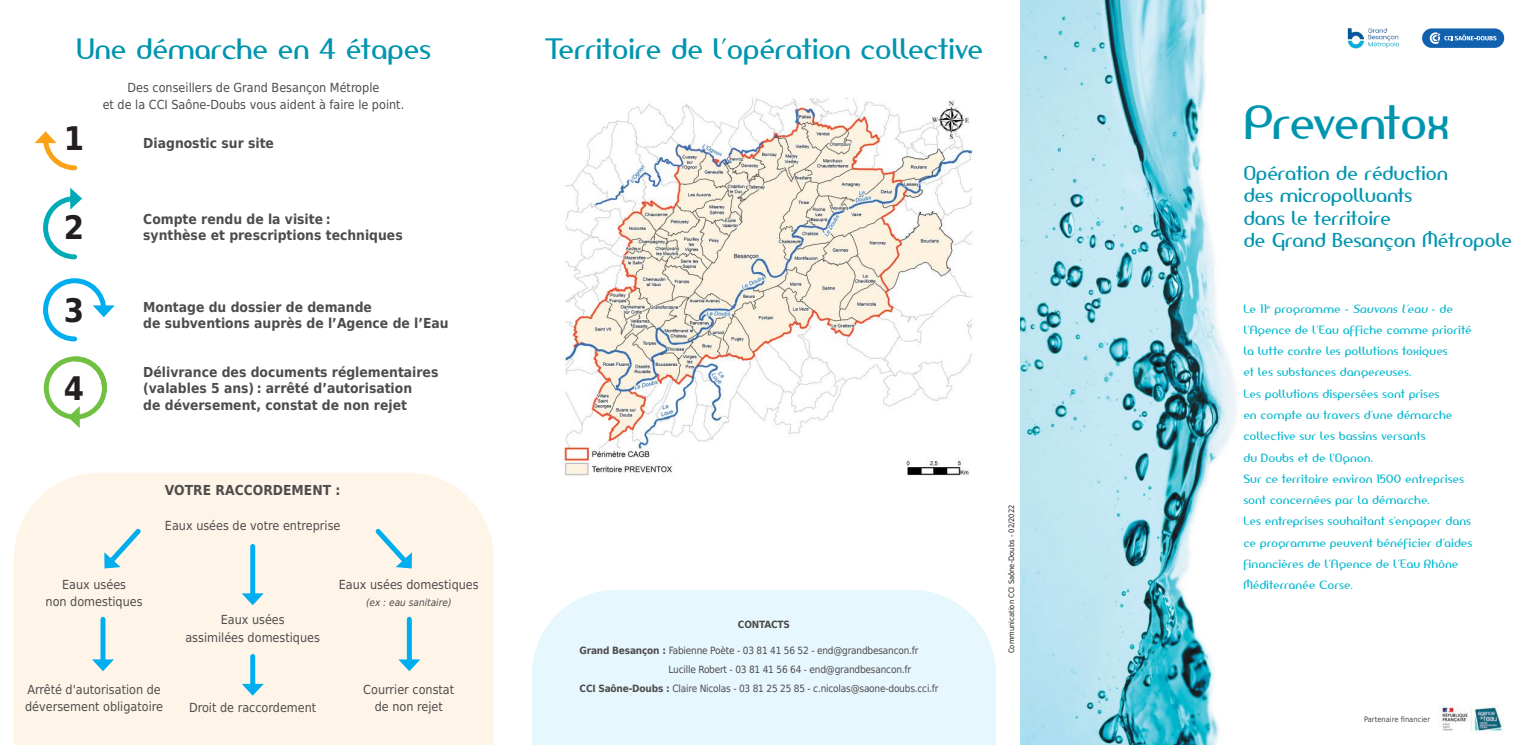
<style>
.page{position:relative;width:1535px;height:745px;background:#fff}
.page>*{position:absolute;margin:0;border:0;box-sizing:border-box;transform-origin:0 0}
.t1{font:45px "Amerika Sans";letter-spacing:-.015em;color:#0095af}
.t2{font:700 32.5px "DejaVu Sans Condensed";color:#241f1f}
.t3{font:27.5px "Amerika Sans";color:#0095af}
.t4{font:18.75px/22.5px "Amerika Sans";color:#0095af}
.t5{font:700 13.75px/16.5px "DejaVu Sans Condensed";color:#4e4b4c}
.t6{font:12.5px/17.5px "DejaVu Sans Condensed";color:#4e4b4c;text-align:center}
.t7{font:11.25px/21.2px "Amerika Sans";letter-spacing:.02em;color:#04b8cf}
.t8{font:10px "DejaVu Sans Condensed";letter-spacing:-.02em;color:#4e4b4c}
.t9{font:italic 10px "DejaVu Sans Condensed";color:#4e4b4c}
.t10{font:700 10px "DejaVu Sans Condensed";letter-spacing:-.02em;color:#4e4b4c}
.t11{font:7.5px "DejaVu Sans Condensed";color:#241f1f}
.t12{font:7.5px "DejaVu Sans Condensed";color:#4e4b4c}
.s1{font-weight:700}
.s2{font-style:italic}
</style>
<div class="page">
<div style="left:14px;top:473px;width:479px;height:271px;background:#fef5e8"></div>
<img style="left:1020px;top:0;width:217px;height:744px">
<div style="left:532px;top:590px;width:464px;height:154px;background:#e6f7fd"></div>
<img style="left:560px;top:98px;width:414px;height:378px">
<img style="left:1439px;top:704px;width:63px;height:28px">
<div style="left:1421px;top:28px;width:82px;height:20px;background:#1161af;border-radius:10px"></div>
<svg style="left:1429px;top:32px;width:67px;height:12px"></svg>
<svg style="left:35px;top:131px;width:43px;height:40px"></svg>
<svg style="left:43px;top:187px;width:39px;height:73px"></svg>
<svg style="left:43px;top:278px;width:72px;height:64px"></svg>
<svg style="left:43px;top:356px;width:64px;height:72px"></svg>
<div style="left:100px;top:619px;width:5px;height:44px;background:#00aeef"></div>
<svg style="left:92px;top:659px;width:22px;height:11px"></svg>
<div style="left:250px;top:546px;width:5px;height:51px;background:#00aeef"></div>
<svg style="left:242px;top:593px;width:22px;height:11px"></svg>
<div style="left:250px;top:656px;width:5px;height:31px;background:#00aeef"></div>
<svg style="left:242px;top:683px;width:22px;height:12px"></svg>
<div style="left:407px;top:619px;width:5px;height:44px;background:#00aeef"></div>
<svg style="left:398px;top:659px;width:22px;height:11px"></svg>
<svg style="left:102px;top:524px;width:43px;height:45px;background:#d2e8e9"></svg>
<svg style="left:371px;top:524px;width:43px;height:45px;background:#d2e8e9"></svg>
<img style="left:1347px;top:28px;width:53px;height:21px">
<h3 class="t3" style="left:76px;top:31px;width:356px">Une démarche en 4 étapes</h3>
<p class="t6" style="left:103px;top:78px;width:303px">Des conseillers de Grand Besançon Métrople<br>et de la CCI Saône-Doubs vous aident à faire le point.</p>
<h2 class="t2" style="left:64px;top:112px;width:22px">1</h2>
<p class="t5" style="left:143px;top:135px;width:132px">Diagnostic sur site</p>
<h2 class="t2" style="left:64px;top:201px;width:22px">2</h2>
<p class="t5" style="left:143px;top:210px;width:261px">Compte rendu de la visite :<br>synthèse et prescriptions techniques</p>
<h2 class="t2" style="left:64px;top:283px;width:22px">3</h2>
<p class="t5" style="left:143px;top:298px;width:307px">Montage du dossier de demande<br>de subventions auprès de l’Agence de l’Eau</p>
<h2 class="t2" style="left:64px;top:362px;width:22px">4</h2>
<p class="t5" style="left:143px;top:363px;width:296px">Délivrance des documents réglementaires (valables 5 ans) : arrêté d’autorisation<br>de déversement, constat de non rejet</p>
<p class="t6" style="left:46px;top:574px;width:99px">Eaux usées<br>non domestiques</p>
<p class="t5" style="left:165px;top:481px;width:177px">VOTRE RACCORDEMENT :</p>
<p class="t6" style="left:165px;top:516px;width:177px">Eaux usées de votre entreprise</p>
<p class="t6" style="left:185px;top:610px;width:136px">Eaux usées<br>assimilées domestiques</p>
<p class="t6" style="left:339px;top:574px;width:141px">Eaux usées domestiques</p>
<p class="t9" style="left:366px;top:595px;width:87px">(ex : eau sanitaire)</p>
<p class="t6" style="left:25px;top:679px;width:140px;text-align:left">Arrêté d'autorisation de déversement obligatoire</p>
<p class="t6" style="left:189px;top:697px;width:129px">Droit de raccordement</p>
<p class="t6" style="left:363px;top:679px;width:92px">Courrier constat de non rejet</p>
<h3 class="t3" style="left:545px;top:31px;width:439px">Territoire de l’opération collective</h3>
<p class="t10" style="left:738px;top:615px;width:53px">CONTACTS</p>
<p class="t8" style="left:579px;top:642px;width:340px"><span class="s1">Grand Besançon :</span> Fabienne Poète - 03 81 41 56 52 - end@grandbesancon.fr</p>
<p class="t8" style="left:668px;top:661px;width:244px">Lucille Robert - 03 81 41 56 64 - end@grandbesancon.fr</p>
<p class="t8" style="left:579px;top:680px;width:360px"><span class="s1">CCI Saône-Doubs :</span> Claire Nicolas - 03 81 25 25 85 - c.nicolas@saone-doubs.cci.fr</p>
<p class="t11" style="left:1005px;top:653px;width:150px;rotate:-90deg">Communication CCI Saône-Doubs - 02/2022</p>
<h1 class="t1" style="left:1243px;top:94px;width:207px">Preventox</h1>
<h3 class="t4" style="left:1243px;top:162px;width:270px">Opération de réduction<br>des micropolluants<br>dans le territoire<br>de Grand Besançon Métropole</h3>
<p class="t7" style="left:1243px;top:298px;width:230px">Le 11<sup>e</sup> programme - <span class="s2">Sauvons l’eau</span> - de l’Agence de l’Eau affiche comme priorité la lutte contre les pollutions toxiques<br>et les substances dangereuses.<br>Les pollutions dispersées sont prises<br>en compte au travers d’une démarche collective sur les bassins versants<br>du Doubs et de l'Ognon.<br>Sur ce territoire environ 1500 entreprises sont concernées par la démarche.<br>Les entreprises souhaitant s’engager dans ce programme peuvent bénéficier d’aides financières de l’Agence de l’Eau Rhône Méditerranée Corse.</p>
<p class="t12" style="left:1363px;top:712px;width:68px">Partenaire financier</p>
</div>
